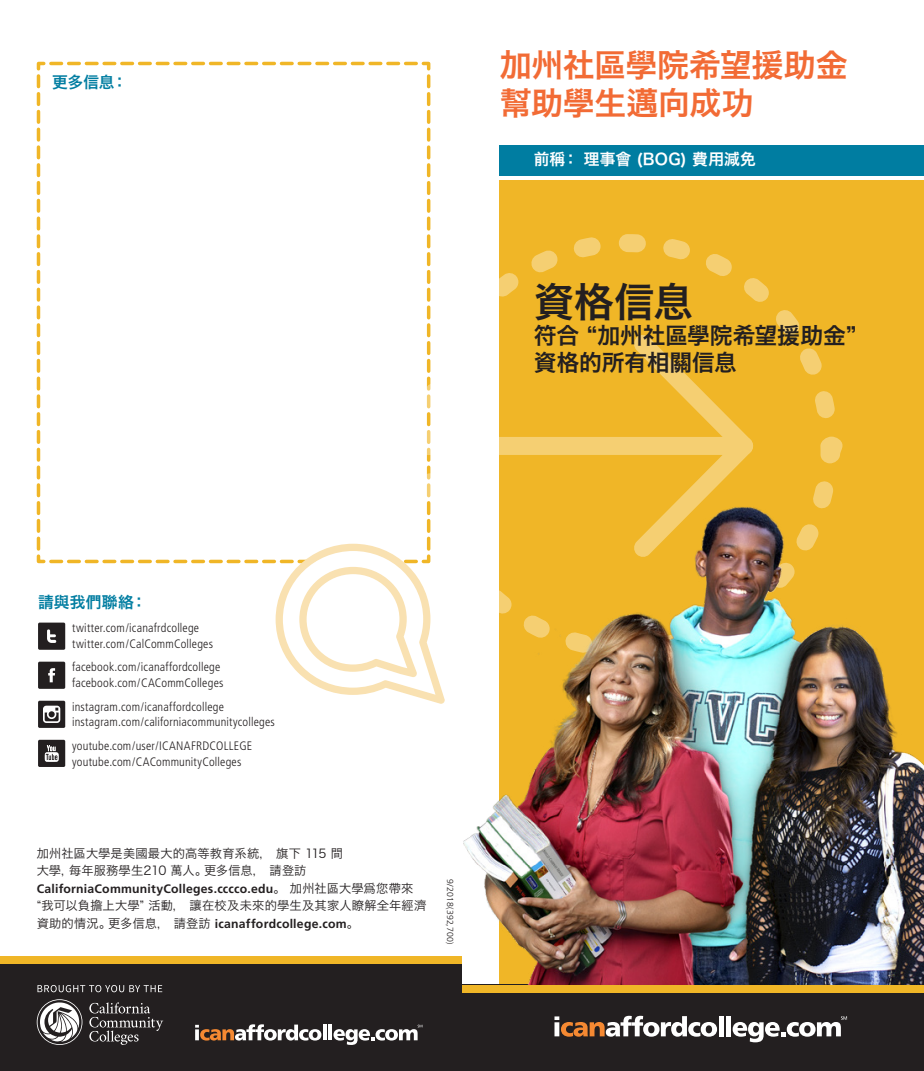
<style>
.page{position:relative;width:924px;height:1071px;background:#fff}
.page>*{position:absolute;margin:0;border:0;box-sizing:border-box;transform-origin:0 0}
.t1{font:40.25px "Hira Kaku Pro N W6";color:#231f20}
.t2{font:31.85px/38.3px "Hira Kaku Pro N W6";letter-spacing:-.01em;color:#f26b35}
.t3{font:22.75px/27.3px "Hira Kaku Pro N W6";letter-spacing:-.005em;color:#231f20}
.t4{font:15.75px "Hira Kaku Pro N W6";letter-spacing:.005em;color:#fff}
.t5{font:15.75px "Hira Kaku Pro N W6";letter-spacing:.01em;color:#007da1}
.t6{font:300 condensed 12.25px/15.8px "Frutiger";letter-spacing:.015em;color:#231f20}
.t7{font:700 12.25px "Frutiger";letter-spacing:.02em;color:#231f20}
.t8{font:12.25px/17.5px "Hira Kaku Pro N W3";letter-spacing:.015em;color:#231f20}
.t9{font:300 8.75px "Frutiger";letter-spacing:-.005em;color:#231f20}
.s1{font-family:"Hira Kaku Pro N W3";font-weight:400}
</style>
<div class="page">
<div style="left:500px;top:180px;width:424px;height:809px;background:#f0b627"></div>
<div style="left:500px;top:145px;width:424px;height:30px;background:#007da1"></div>
<div style="left:0;top:964px;width:462px;height:107px;background:#231f20"></div>
<svg style="left:36px;top:61px;width:395px;height:501px"></svg>
<svg style="left:195px;top:1024px;width:126px;height:17px"></svg>
<hr style="left:323px;top:1025px;width:3px;height:15px;background:#fff">
<hr style="left:328px;top:1025px;width:4px;height:15px;background:#fff">
<svg style="left:334px;top:1025px;width:88px;height:20px"></svg>
<div style="left:38px;top:740px;width:27px;height:27px;background:#231f20;border-radius:2px"></div>
<svg style="left:45px;top:745px;width:14px;height:17px"></svg>
<div style="left:38px;top:701px;width:27px;height:27px;background:#231f20;border-radius:2px"></div>
<svg style="left:37px;top:999px;width:45px;height:46px"></svg>
<svg style="left:89px;top:1002px;width:74px;height:43px"></svg>
<svg style="left:37px;top:985px;width:125px;height:7px"></svg>
<div style="left:0;top:957px;width:462px;height:7px;background:#f0b627"></div>
<svg style="left:499px;top:234px;width:343px;height:265px"></svg>
<svg style="left:476px;top:437px;width:277px;height:18px;background:#f6d584"></svg>
<svg style="left:633px;top:334px;width:120px;height:165px"></svg>
<div style="left:462px;top:985px;width:462px;height:86px;background:#231f20"></div>
<svg style="left:554px;top:1016px;width:163px;height:21px"></svg>
<div style="left:719px;top:1016px;width:5px;height:20px;background:#fff"></div>
<div style="left:726px;top:1016px;width:5px;height:20px;background:#fff"></div>
<svg style="left:733px;top:1016px;width:114px;height:26px"></svg>
<div style="left:462px;top:985px;width:462px;height:7px;background:#f0b627"></div>
<svg style="left:37px;top:72px;width:408px;height:651px"></svg>
<img style="left:462px;top:499px;width:462px;height:486px">
<p class="t5" style="left:52px;top:68px;width:77px">更多信息：</p>
<h2 class="t2" style="left:500px;top:45px;width:349px">加州社區學院希望援助金幫助學生邁向成功</h2>
<p class="t4" style="left:534px;top:144px;width:224px">前稱： 理事會 (BOG) 費用減免</p>
<h1 class="t1" style="left:534px;top:265px;width:161px">資格信息</h1>
<h3 class="t3" style="left:534px;top:321px;width:324px">符合 “加州社區學院希望援助金”資格的所有相關信息</h3>
<p class="t5" style="left:38px;top:587px;width:110px">請與我們聯絡：</p>
<p class="t6" style="left:72px;top:620px;width:142px">twitter.com/icanafrdcollege twitter.com/CalCommColleges</p>
<p class="t6" style="left:72px;top:659px;width:153px">facebook.com/icanaffordcollege facebook.com/CACommColleges</p>
<p class="t6" style="left:72px;top:699px;width:204px">instagram.com/icanaffordcollege instagram.com/californiacommunitycolleges</p>
<p class="t6" style="left:72px;top:738px;width:182px">youtube.com/user/ICANAFRDCOLLEGE youtube.com/CACommunityColleges</p>
<p class="t8" style="left:37px;top:844px;width:308px">加州社區大學是美國最大的高等教育系統， 旗下 115 間大學，每年服務學生210 萬人。更多信息， 請登訪</p>
<p class="t7" style="left:37px;top:881px;width:378px">CaliforniaCommunityColleges.cccco.edu<span class="s1">。 加州社區大學爲您帶來</span></p>
<p class="t8" style="left:37px;top:896px;width:391px">“我可以負擔上大學” 活動， 讓在校及未來的學生及其家人瞭解全年經濟</p>
<p class="t7" style="left:37px;top:916px;width:324px"><span class="s1">資助的情況。更多信息， 請登訪</span> icanaffordcollege.com<span class="s1">。</span></p>
<p class="t9" style="left:455px;top:879px;width:67px;rotate:90deg">9/2018(392,700)</p>
</div>
